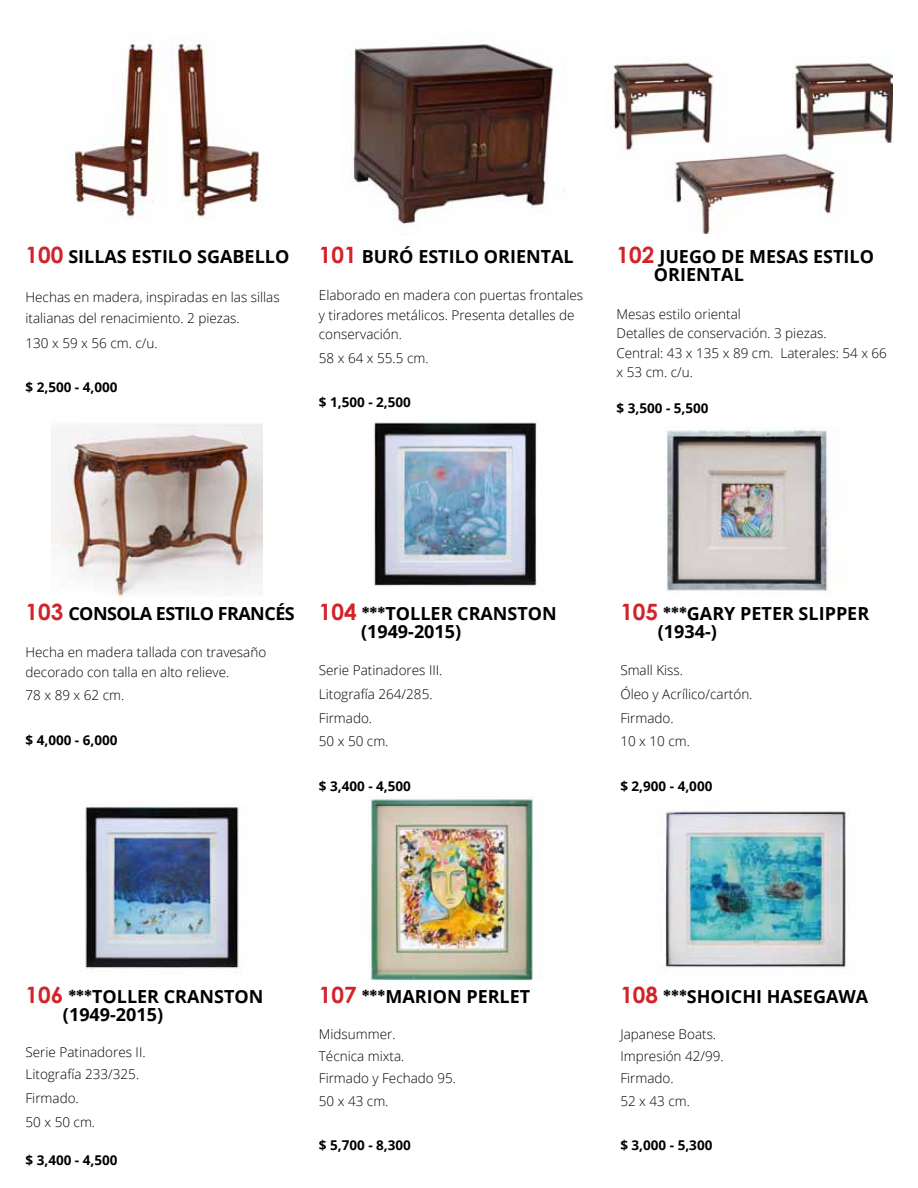
<style>
.page{position:relative;width:918px;height:1188px;background:#fff}
.page>*{position:absolute;margin:0;border:0;box-sizing:border-box;transform-origin:0 0}
.t1{font:700 18px/18px "Open Sans";color:#000}
.t2{font:700 18px "Open Sans";letter-spacing:-.03em;color:#000}
.t3{font:300 13.5px/23.7px "Open Sans";color:#000}
.t4{font:700 13.5px "Open Sans";color:#000}
.s1{font-family:"Century Gothic";font-size:22.5px;color:#d2232a}
.s2{font-family:"Century Gothic"}
</style>
<div class="page">
<img style="left:70px;top:38px;width:193px;height:182px">
<img style="left:349px;top:44px;width:216px;height:182px">
<img style="left:613px;top:62px;width:279px;height:172px">
<img style="left:374px;top:422px;width:164px;height:164px">
<img style="left:666px;top:429px;width:162px;height:163px">
<img style="left:85px;top:806px;width:154px;height:163px">
<img style="left:369px;top:797px;width:173px;height:183px">
<img style="left:659px;top:811px;width:187px;height:163px">
<img style="left:51px;top:424px;width:211px;height:173px">
<h1 class="t1" style="left:26px;top:247px;width:265px"><span class="s1">100</span> SILLAS ESTILO SGABELLO</h1>
<p class="t3" style="left:26px;top:286px;width:256px;line-height:21px">Hechas en madera, inspiradas en las sillas italianas del renacimiento. 2 piezas.</p>
<p class="t3" style="left:26px;top:331px;width:134px">130 x 59 x 56 cm. c/u.</p>
<p class="t4" style="left:26px;top:378px;width:94px">$ 2,500 - 4,000</p>
<h1 class="t1" style="left:319px;top:247px;width:256px"><span class="s1">101</span> BURÓ ESTILO ORIENTAL</h1>
<p class="t3" style="left:319px;top:285px;width:266px;line-height:19.5px">Elaborado en madera con puertas frontales y tiradores metálicos. Presenta detalles de conservación.</p>
<p class="t3" style="left:319px;top:346px;width:111px">58 x 64 x 55.5 cm.</p>
<p class="t4" style="left:319px;top:393px;width:94px">$ 1,500 - 2,500</p>
<h1 class="t1" style="left:654px;top:247px;width:222px;text-indent:-37px"><span class="s1">102</span> JUEGO DE M ESAS ESTILO<br>ORIENTAL</h1>
<p class="t3" style="left:617px;top:304px;width:272px;line-height:19.5px">Mesas estilo oriental<br>Detalles de conservación. 3 piezas.<br>Central: 43 x 135 x 89 cm. Laterales: 54 x 66 x 53 cm. c/u.</p>
<p class="t4" style="left:617px;top:399px;width:94px">$ 3,500 - 5,500</p>
<h1 class="t2" style="left:26px;top:600px;width:269px"><span class="s1">103</span> CONSOLA ESTILO FRANCÉS</h1>
<p class="t3" style="left:26px;top:642px;width:242px;line-height:19.5px">Hecha en madera tallada con travesaño decorado con talla en alto relieve.</p>
<p class="t3" style="left:26px;top:683px;width:100px">78 x 89 x 62 cm.</p>
<p class="t4" style="left:26px;top:730px;width:94px">$ 4,000 - 6,000</p>
<h1 class="t1" style="left:361px;top:604px;width:197px;text-indent:-42px"><span class="s1">104</span> <span class="s2">***</span>TOLLER CRANSTON (1949-2015)</h1>
<p class="t3" style="left:319px;top:658px;width:125px">Serie Patinadores III.<br>Litografía 264/285.<br>Firmado.<br>50 x 50 cm.</p>
<p class="t4" style="left:319px;top:776px;width:94px">$ 3,400 - 4,500</p>
<h1 class="t1" style="left:658px;top:604px;width:213px;text-indent:-37px"><span class="s1">105</span> <span class="s2">***</span>GARY PETER SLIPPER (1934-)</h1>
<p class="t3" style="left:620px;top:658px;width:134px">Small Kiss.<br>Óleo y Acrílico/cartón.<br>Firmado.<br>10 x 10 cm.</p>
<p class="t4" style="left:620px;top:776px;width:94px">$ 2,900 - 4,000</p>
<h1 class="t1" style="left:63px;top:987px;width:202px;text-indent:-37px"><span class="s1">106</span> <span class="s2">***</span>TOLLER CRANSTON (1949-2015)</h1>
<p class="t3" style="left:26px;top:1041px;width:122px;line-height:22.2px">Serie Patinadores II.<br>Litografía 233/325.</p>
<p class="t3" style="left:26px;top:1086px;width:71px">Firmado.<br>50 x 50 cm.</p>
<p class="t4" style="left:26px;top:1151px;width:94px">$ 3,400 - 4,500</p>
<h1 class="t1" style="left:319px;top:987px;width:213px"><span class="s1">107</span> <span class="s2">***</span>MARION PERLET</h1>
<p class="t3" style="left:319px;top:1023px;width:139px;line-height:22.2px">Midsummer.<br>Técnica mixta.<br>Firmado y Fechado 95.<br>50 x 43 cm.</p>
<p class="t4" style="left:319px;top:1136px;width:94px">$ 5,700 - 8,300</p>
<h1 class="t1" style="left:620px;top:987px;width:249px"><span class="s1">108</span> <span class="s2">***</span>SHOICHI HASEGAWA</h1>
<p class="t3" style="left:620px;top:1023px;width:105px;line-height:22.2px">Japanese Boats.<br>Impresión 42/99.<br>Firmado.<br>52 x 43 cm.</p>
<p class="t4" style="left:620px;top:1136px;width:94px">$ 3,000 - 5,300</p>
</div>
